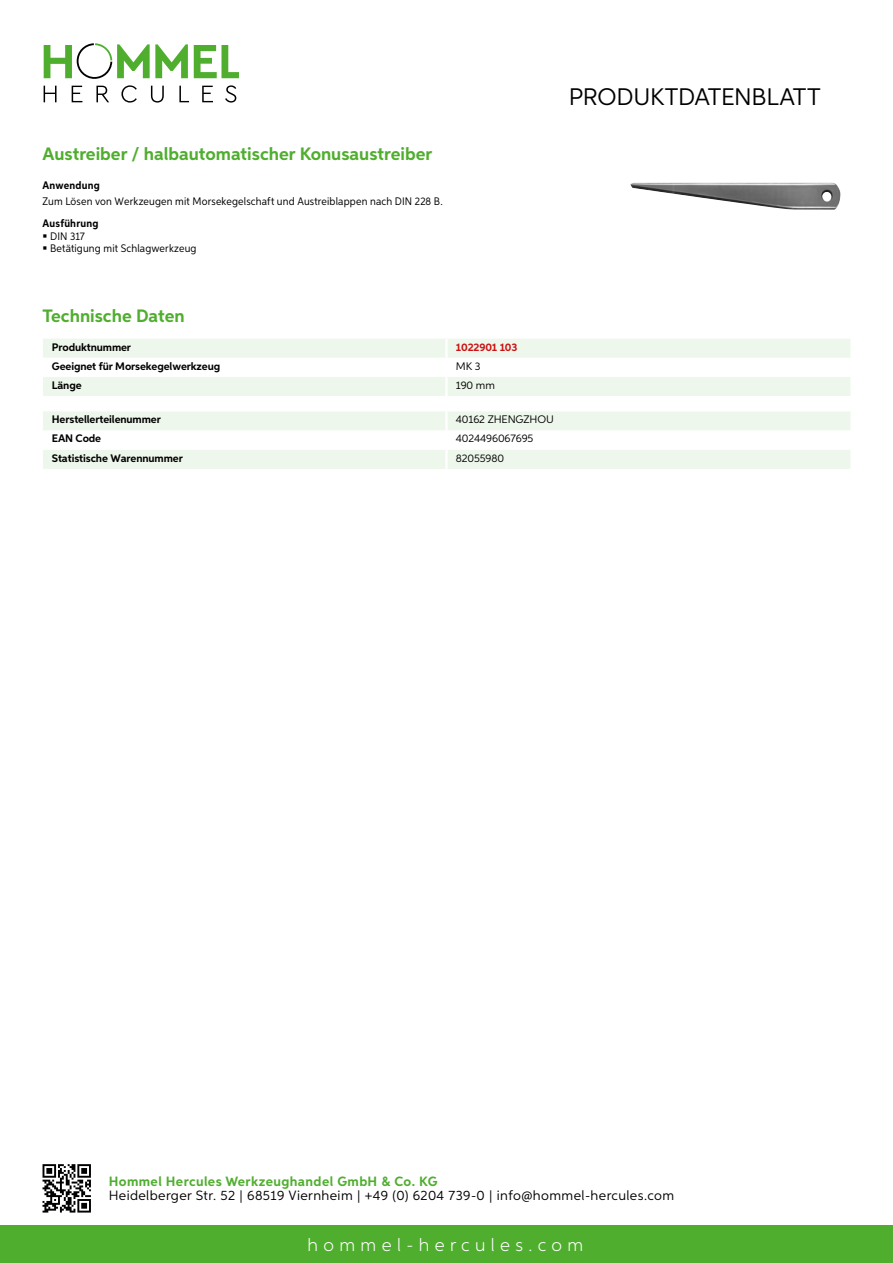
<style>
.page{position:relative;width:893px;height:1263px;background:#fff}
.page>*{position:absolute;margin:0;border:0;box-sizing:border-box;transform-origin:0 0}
.t1{font:24px "Aspira";letter-spacing:-.01em;color:#000}
.t2{font:700 18px "Aspira";color:#50ae2f}
.t3{font:300 18px "Aspira";letter-spacing:.3em;color:#fff}
.t4{font:13.5px "Aspira";letter-spacing:.03em;color:#000}
.t5{font:700 13.5px "Aspira";letter-spacing:.03em;color:#50ae2f}
.t6{font:10.95px/12.8px "Aspira Nar";letter-spacing:.015em;color:#000}
.t7{font:700 10.95px "Aspira";letter-spacing:-.01em;color:#000}
.t8{font:10.95px "Aspira";letter-spacing:-.01em;color:#000}
.t9{font:700 10.95px "Aspira Nar";letter-spacing:.02em;color:#000}
.t10{font:700 10.95px "Aspira";letter-spacing:-.01em;color:#cd1013}
</style>
<div class="page">
<div style="left:0;top:1226px;width:893px;height:37px;background:#50ae2f"></div>
<svg style="left:43px;top:1164px;width:48px;height:48px"></svg>
<svg style="left:194px;top:45px;width:45px;height:33px"></svg>
<svg style="left:44px;top:43px;width:144px;height:36px"></svg>
<svg style="left:44px;top:86px;width:13px;height:16px"></svg>
<svg style="left:72px;top:86px;width:10px;height:16px"></svg>
<svg style="left:96px;top:86px;width:13px;height:16px"></svg>
<svg style="left:121px;top:85px;width:16px;height:18px"></svg>
<svg style="left:151px;top:86px;width:13px;height:17px"></svg>
<svg style="left:179px;top:86px;width:10px;height:16px"></svg>
<svg style="left:202px;top:86px;width:11px;height:16px"></svg>
<svg style="left:225px;top:85px;width:11px;height:18px"></svg>
<svg style="left:43px;top:339px;width:807px;height:57px"></svg>
<hr style="left:445px;top:377px;width:3px;height:19px;background:#fff">
<svg style="left:43px;top:411px;width:807px;height:58px"></svg>
<hr style="left:445px;top:450px;width:3px;height:19px;background:#fff">
<img style="left:630px;top:182px;width:211px;height:28px">
<h2 class="t2" style="left:43px;top:142px;width:391px">Austreiber / halbautomatischer Konusaustreiber</h2>
<p class="t9" style="left:43px;top:179px;width:59px">Anwendung</p>
<p class="t6" style="left:43px;top:194px;width:402px">Zum Lösen von Werkzeugen mit Morsekegelschaft und Austreiblappen nach DIN 228 B.</p>
<p class="t9" style="left:43px;top:216px;width:58px">Ausführung</p>
<p class="t6" style="left:50px;top:229px;width:148px">DIN 317<br>Betätigung mit Schlagwerkzeug</p>
<h1 class="t1" style="left:569px;top:82px;width:253px">Produktdatenblatt</h1>
<h2 class="t2" style="left:43px;top:304px;width:144px">Technische Daten</h2>
<p class="t7" style="left:52px;top:340px;width:81px">Produktnummer</p>
<p class="t10" style="left:456px;top:340px;width:63px">1022901 103</p>
<p class="t7" style="left:52px;top:359px;width:170px">Geeignet für Morsekegelwerkzeug</p>
<p class="t8" style="left:456px;top:359px;width:26px">MK 3</p>
<p class="t7" style="left:52px;top:378px;width:31px">Länge</p>
<p class="t8" style="left:456px;top:378px;width:41px">190 mm</p>
<p class="t7" style="left:52px;top:413px;width:111px">Herstellerteilenummer</p>
<p class="t8" style="left:456px;top:413px;width:91px">40162 ZHENGZHOU</p>
<p class="t7" style="left:52px;top:432px;width:51px">EAN Code</p>
<p class="t8" style="left:456px;top:432px;width:79px">4024496067695</p>
<p class="t7" style="left:52px;top:451px;width:132px">Statistische Warennummer</p>
<p class="t8" style="left:456px;top:451px;width:50px">82055980</p>
<p class="t5" style="left:109px;top:1172px;width:330px">Hommel Hercules Werkzeughandel GmbH &amp; Co. KG</p>
<p class="t4" style="left:109px;top:1187px;width:567px">Heidelberger Str. 52 | 68519 Viernheim | +49 (0) 6204 739-0 | info@hommel-hercules.com</p>
<h2 class="t3" style="left:307px;top:1234px;width:277px">hommel-hercules.com</h2>
</div>
